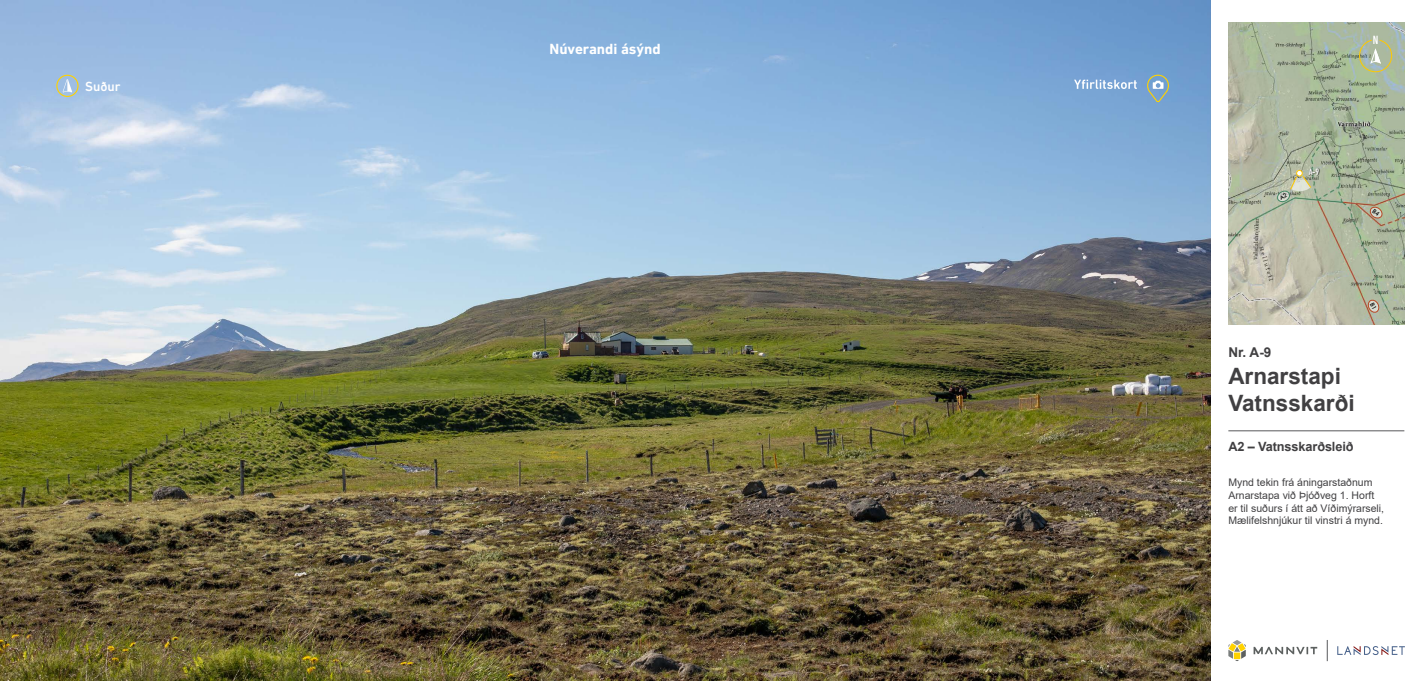
<style>
.page{position:relative;width:1423px;height:681px;background:#fff}
.page>*{position:absolute;margin:0;border:0;box-sizing:border-box;transform-origin:0 0}
.t1{font:700 22.5px/27px "Arial";color:#414042}
.t2{font:700 15px "DIN Next LT Pro";color:#fff}
.t3{font:700 13.5px "Arial";color:#414042}
.t4{font:500 13.5px "DIN Next LT Pro";color:#fff}
.t5{font:700 12.75px "Arial";letter-spacing:-.01em;color:#414042}
.t6{font:500 condensed 12.15px "DIN Next LT Pro";color:#fff}
.t7{font:10.5px/12.6px "Arial";color:#414042}
.t8{font:500 condensed 9.45px "DIN Next LT Pro";color:#fff}
</style>
<div class="page">
<img style="left:0;top:0;width:1210px;height:680px">
<img style="left:1228px;top:22px;width:176px;height:302px">
<svg style="left:1358px;top:39px;width:34px;height:33px"></svg>
<div style="left:1308px;top:168px;width:12px;height:8px;background:#000;opacity:.75"></div>
<hr style="left:1228px;top:430px;width:176px;height:1px;background:#58595b">
<svg style="left:1228px;top:640px;width:17px;height:20px"></svg>
<svg style="left:1253px;top:646px;width:64px;height:8px"></svg>
<svg style="left:1337px;top:646px;width:67px;height:8px"></svg>
<svg style="left:1326px;top:640px;width:1px;height:20px"></svg>
<svg style="left:1074px;top:80px;width:62px;height:9px"></svg>
<svg style="left:1146px;top:75px;width:22px;height:27px"></svg>
<svg style="left:63px;top:79px;width:9px;height:13px"></svg>
<div style="left:56px;top:75px;width:23px;height:22px;border:1px solid #ffd200;border-radius:50%"></div>
<svg style="left:1366px;top:298px;width:14px;height:15px"></svg>
<svg style="left:1369px;top:205px;width:13px;height:13px"></svg>
<svg style="left:1275px;top:170px;width:35px;height:33px"></svg>
<p class="t4" style="left:85px;top:78px;width:37px">Suður</p>
<h2 class="t2" style="left:549px;top:40px;width:113px">Núverandi ásýnd</h2>
<p class="t8" style="left:1308px;top:166px;width:12px">A-9</p>
<p class="t6" style="left:1372px;top:33px;width:7px">N</p>
<p class="t3" style="left:1228px;top:342px;width:45px">Nr. A-9</p>
<h1 class="t1" style="left:1228px;top:362px;width:128px">Arnarstapi<br>Vatnsskarði</h1>
<p class="t5" style="left:1228px;top:438px;width:127px">A2 – Vatnsskarðsleið</p>
<p class="t7" style="left:1228px;top:476px;width:157px">Mynd tekin frá áningarstaðnum Arnarstapa við Þjóðveg 1. Horft er til suðurs í átt að Víðimýrarseli, Mælifelshnjúkur til vinstri á mynd.</p>
</div>
